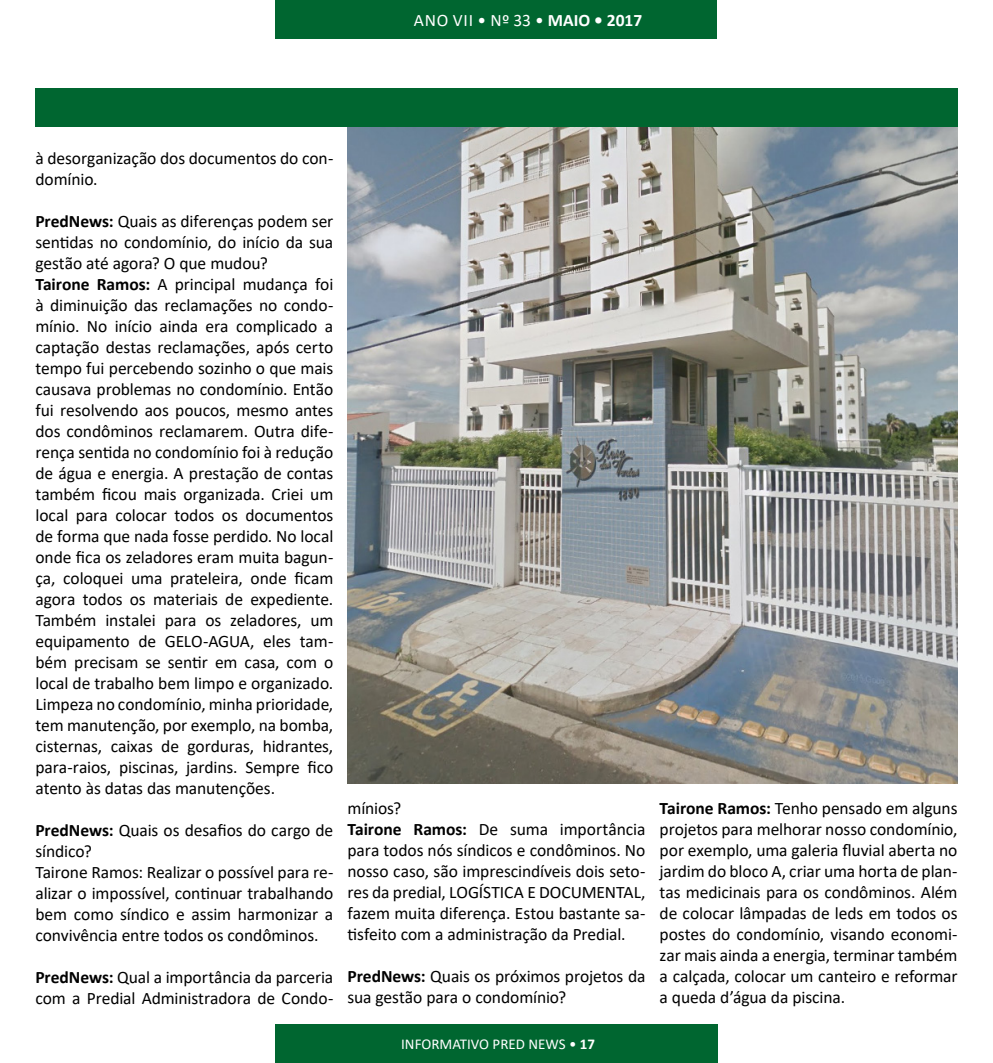
<style>
.page{position:relative;width:993px;height:1063px;background:#fff}
.page>*{position:absolute;margin:0;border:0;box-sizing:border-box;transform-origin:0 0}
.t1{font:17.5px/21px "Calibri";letter-spacing:-.005em;color:#000}
.t2{font:17.5px "Calibri";letter-spacing:.04em;color:#fff}
.t3{font:15px "Calibri";color:#fff}
.s1{font-weight:700}
</style>
<div class="page">
<div style="left:276px;top:0;width:440px;height:39px;background:#006630"></div>
<div style="left:276px;top:1024px;width:440px;height:39px;background:#006630"></div>
<img style="left:347px;top:127px;width:610px;height:656px">
<div style="left:35px;top:89px;width:922px;height:38px;background:#006630"></div>
<p class="t2" style="left:414px;top:8px;width:230px">ANO VII • Nº 33 • <span class="s1">MAIO • 2017</span></p>
<p class="t1" style="left:35px;top:147px;width:299px">à desorganização dos documentos do con&shy;domínio.</p>
<p class="t1" style="left:35px;top:210px;width:299px"><span class="s1">PredNews:</span> Quais as diferenças podem ser sentidas no condomínio, do início da sua gestão até agora? O que mudou?<br><span class="s1">Tairone Ramos:</span> A principal mudança foi à diminuição das reclamações no condo&shy;mínio. No início ainda era complicado a captação destas reclamações, após certo tempo fui percebendo sozinho o que mais causava problemas no condomínio. Então fui resolvendo aos poucos, mesmo antes dos condôminos reclamarem. Outra dife&shy;rença sentida no condomínio foi à redução de água e energia. A prestação de contas também ficou mais organizada. Criei um local para colocar todos os documentos de forma que nada fosse perdido. No local onde fica os zeladores eram muita bagun&shy;ça, coloquei uma prateleira, onde ficam agora todos os materiais de expediente.<br>Também instalei para os zeladores, um equipamento de GELO-AGUA, eles tam&shy;bém precisam se sentir em casa, com o local de trabalho bem limpo e organizado.<br>Limpeza no condomínio, minha prioridade, tem manutenção, por exemplo, na bomba, cisternas, caixas de gorduras, hidrantes, para-raios, piscinas, jardins. Sempre fico atento às datas das manutenções.</p>
<p class="t1" style="left:35px;top:819px;width:299px"><span class="s1">PredNews:</span> Quais os desafios do cargo de síndico?<br>Tairone Ramos: Realizar o possível para re&shy;alizar o impossível, continuar trabalhando bem como síndico e assim harmonizar a convivência entre todos os condôminos.</p>
<p class="t1" style="left:35px;top:966px;width:299px"><span class="s1">PredNews:</span> Qual a importância da parceria com a Predial Administradora de Condo-</p>
<p class="t1" style="left:347px;top:797px;width:299px">mínios?<br><span class="s1">Tairone Ramos:</span> De suma importância para todos nós síndicos e condôminos. No nosso caso, são imprescindíveis dois seto&shy;res da predial, LOGÍSTICA E DOCUMENTAL, fazem muita diferença. Estou bastante sa&shy;tisfeito com a administração da Predial.</p>
<p class="t1" style="left:347px;top:965px;width:299px"><span class="s1">PredNews:</span> Quais os próximos projetos da sua gestão para o condomínio?</p>
<p class="t3" style="left:401px;top:1034px;width:195px">INFORMATIVO PRED NEWS • <span class="s1">17</span></p>
<p class="t1" style="left:659px;top:797px;width:299px;text-align:justify"><span class="s1">Tairone Ramos:</span> Tenho pensado em alguns projetos para melhorar nosso condomínio, por exemplo, uma galeria fluvial aberta no jardim do bloco A, criar uma horta de plan&shy;tas medicinais para os condôminos. Além de colocar lâmpadas de leds em todos os postes do condomínio, visando economi&shy;zar mais ainda a energia, terminar também a calçada, colocar um canteiro e reformar a queda d’água da piscina.</p>
</div>
